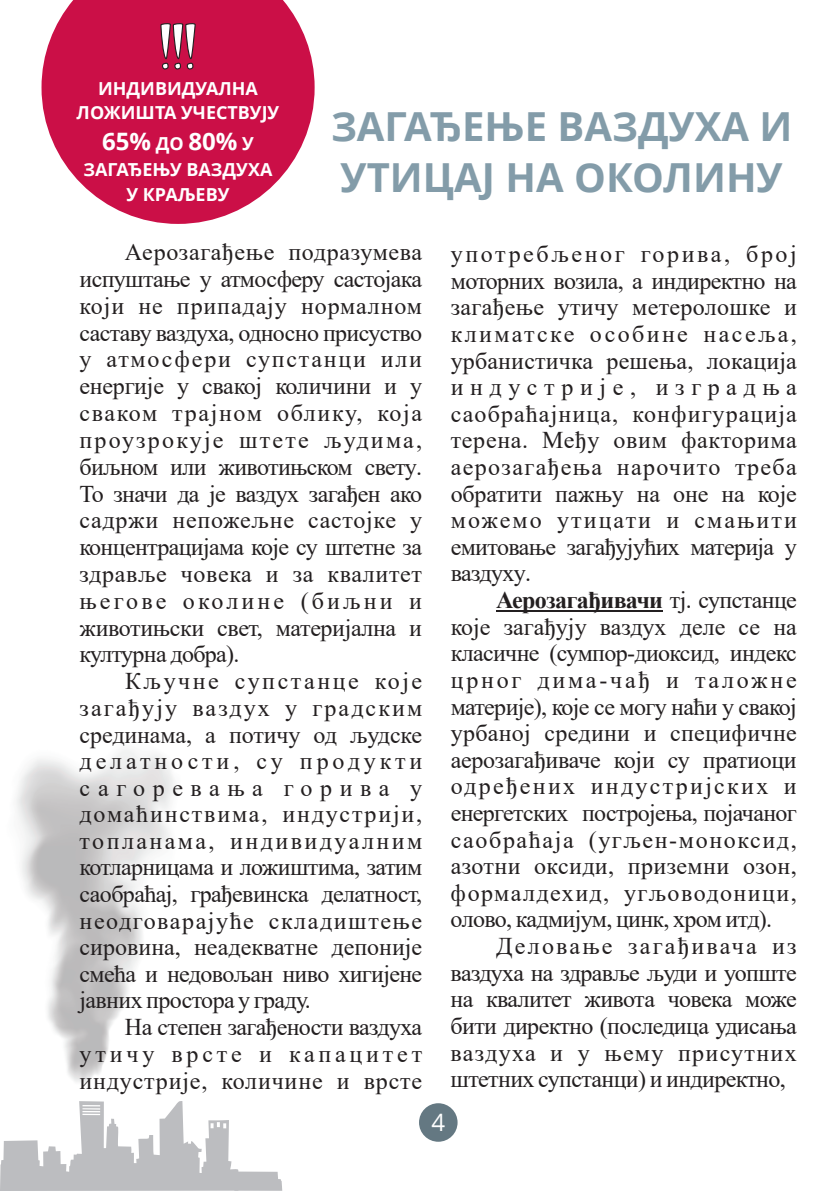
<style>
.page{position:relative;width:840px;height:1191px;background:#fff}
.page>*{position:absolute;margin:0;border:0;box-sizing:border-box;transform-origin:0 0}
.t1{font:700 40px/52px "Open Sans";color:#839ca9}
.t2{font:24px/26.6px "Times New Roman";letter-spacing:-.025em;color:#231f20;text-align:justify}
.t3{font:700 24px "Open Sans";color:#fff}
.t4{font:24px "Open Sans";color:#fff}
.t5{font:700 18px/24.4px "Open Sans";color:#fff;text-align:center}
.s1{font-size:18px}
.s2{font-weight:700}
</style>
<div class="page">
<div style="left:419px;top:1103px;width:38px;height:38px;background:#647882;border-radius:50%"></div>
<hr style="left:496px;top:610px;width:166px;height:1px;background:#231f20">
<svg style="left:0;top:1101px;width:282px;height:90px"></svg>
<svg style="left:41px;top:0;width:273px;height:224px;fill:#cb0f47"></svg>
<svg style="left:159px;top:23px;width:37px;height:49px"></svg>
<p class="t5" style="left:77px;top:78px;width:204px">ИНДИВИДУАЛНА<br>ЛОЖИШТА УЧЕСТВУЈУ</p>
<p class="t3" style="left:102px;top:132px;width:153px">65% <span class="s1">ДО</span> 80% <span class="s1">У</span></p>
<p class="t5" style="left:84px;top:159px;width:190px">ЗАГАЂЕЊУ ВАЗДУХА<br>У КРАЉЕВУ</p>
<h1 class="t1" style="left:331px;top:104px;width:462px">ЗАГАЂЕЊЕ ВАЗДУХА И<br>УТИЦАЈ НА ОКОЛИНУ</h1>
<p class="t2" style="left:79px;top:241px;width:344px;text-indent:45px">Аерозагађење подразумева испуштање у атмосферу састојака који не припадају нормалном саставу ваздуха, односно присуство у атмосфери супстанци или енергије у свакој количини и у сваком трајном облику, која проузрокује штете људима, биљном или животињском свету.<br>То значи да је ваздух загађен ако садржи непожељне састојке у концентрацијама које су штетне за здравље човека и за квалитет његове околине (биљни и животињски свет, материјална и културна добра).</p>
<p class="t2" style="left:450px;top:243px;width:347px">употребљеног горива, број моторних возила, а индиректно на загађење утичу метеролошке и климатске особине насеља, урбанистичка решења, локација индустрије, изградња саобраћајница, конфигурација терена. Међу овим факторима аерозагађења нарочито треба обратити пажњу на оне на које можемо утицати и смањити емитовање загађујућих материја у ваздуху.</p>
<p class="t2" style="left:450px;top:589px;width:347px;text-indent:45px"><span class="s2">Аерозагађивачи</span> тј. супстанце које загађују ваздух деле се на класичне (сумпор-диоксид, индекс црног дима-чађ и таложне материје), које се могу наћи у свакој урбаној средини и специфичне аерозагађиваче који су пратиоци одређених индустријских и енергетских постројења, појачаног саобраћаја (угљен-моноксид, азотни оксиди, приземни озон, формалдехид, угљоводоници, олово, кадмијум, цинк, хром итд).</p>
<p class="t2" style="left:450px;top:935px;width:347px;text-indent:45px">Деловање загађивача из ваздуха на здравље људи и уопште на квалитет живота човека може бити директно (последица удисања ваздуха и у њему присутних штетних супстанци) и индиректно,</p>
<p class="t2" style="left:79px;top:670px;width:344px;text-indent:45px">Кључне супстанце које загађују ваздух у градским срединама, а потичу од људске делатности, су продукти сагоревања горива у домаћинствима, индустрији, топланама, индивидуалним котларницама и ложиштима, затим саобраћај, грађевинска делатност, неодговарајуће складиштење сировина, неадекватне депоније смећа и недовољан ниво хигијене јавних простора у граду.</p>
<p class="t2" style="left:79px;top:1016px;width:344px;text-indent:45px">На степен загађености ваздуха утичу врсте и капацитет индустрије, количине и врсте</p>
<p class="t4" style="left:431px;top:1112px;width:15px">4</p>
</div>
